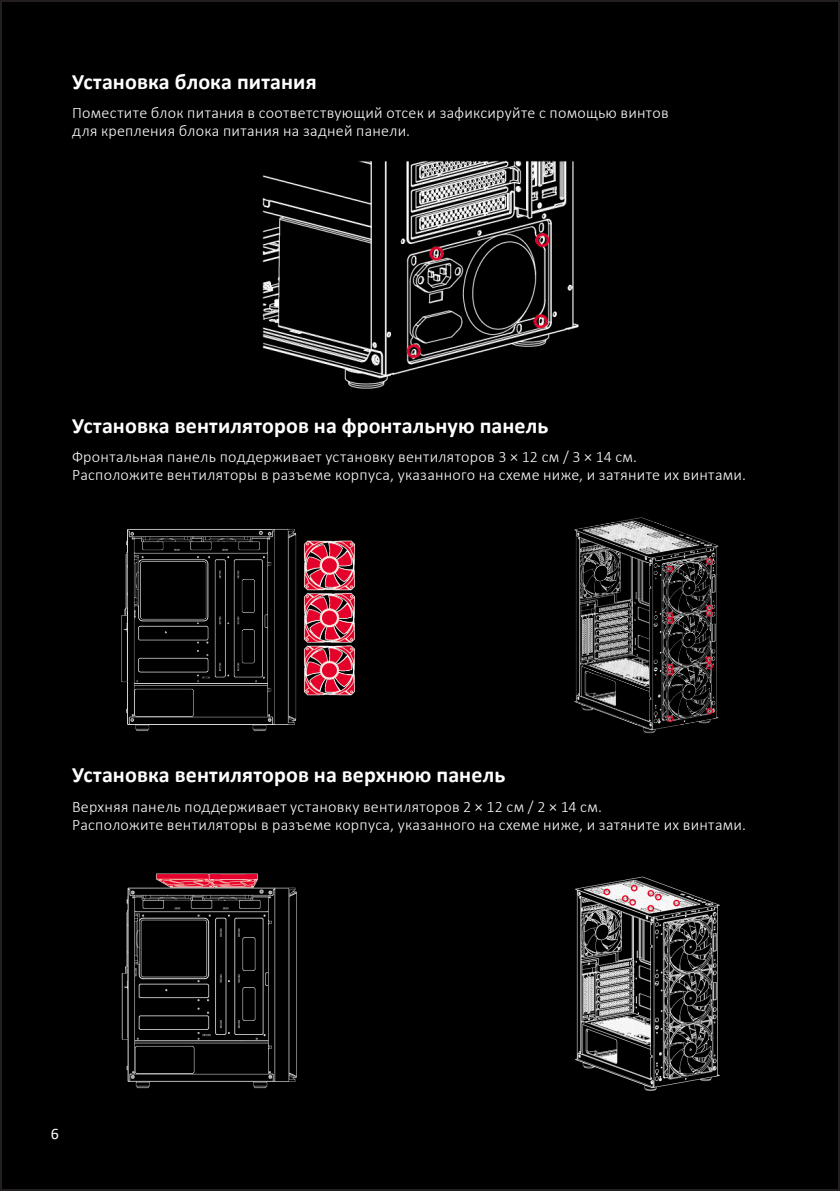
<style>
.page{position:relative;width:840px;height:1191px;background:#fff}
.page>*{position:absolute;margin:0;border:0;box-sizing:border-box;transform-origin:0 0}
.Заголовок_11{font:700 22px "Calibri";letter-spacing:.005em;color:#fff}
.t1{font:300 16px/18px "Calibri";letter-spacing:.02em;color:#fff}
.t2{font:16px "Calibri";color:#fff}
</style>
<div class="page">
<div style="left:1px;top:1px;width:837px;height:1189px;background:#000"></div>
<img style="left:262px;top:160px;width:317px;height:229px">
<img style="left:121px;top:517px;width:598px;height:217px">
<img style="left:121px;top:873px;width:599px;height:218px">
<p class="Заголовок_11" style="left:72px;top:66px;width:246px">Установка блока питания</p>
<p class="t1" style="left:72px;top:103px;width:597px">Поместите блок питания в соответствующий отсек и зафиксируйте с помощью винтов для крепления блока питания на задней панели.</p>
<p class="Заголовок_11" style="left:72px;top:410px;width:477px">Установка вентиляторов на фронтальную панель</p>
<p class="t1" style="left:72px;top:448px;width:566px">Фронтальная панель поддерживает установку вентиляторов 3 × 12 см / 3 × 14 см.</p>
<p class="t1" style="left:72px;top:466px;width:675px">Расположите вентиляторы в разъеме корпуса, указанного на схеме ниже, и затяните их винтами.</p>
<p class="Заголовок_11" style="left:72px;top:759px;width:434px">Установка вентиляторов на верхнюю панель</p>
<p class="t1" style="left:72px;top:797px;width:531px">Верхняя панель поддерживает установку вентиляторов 2 × 12 см / 2 × 14 см.</p>
<p class="t1" style="left:72px;top:815px;width:675px">Расположите вентиляторы в разъеме корпуса, указанного на схеме ниже, и затяните их винтами.</p>
<p class="t2" style="left:51px;top:1122px;width:10px">6</p>
</div>
